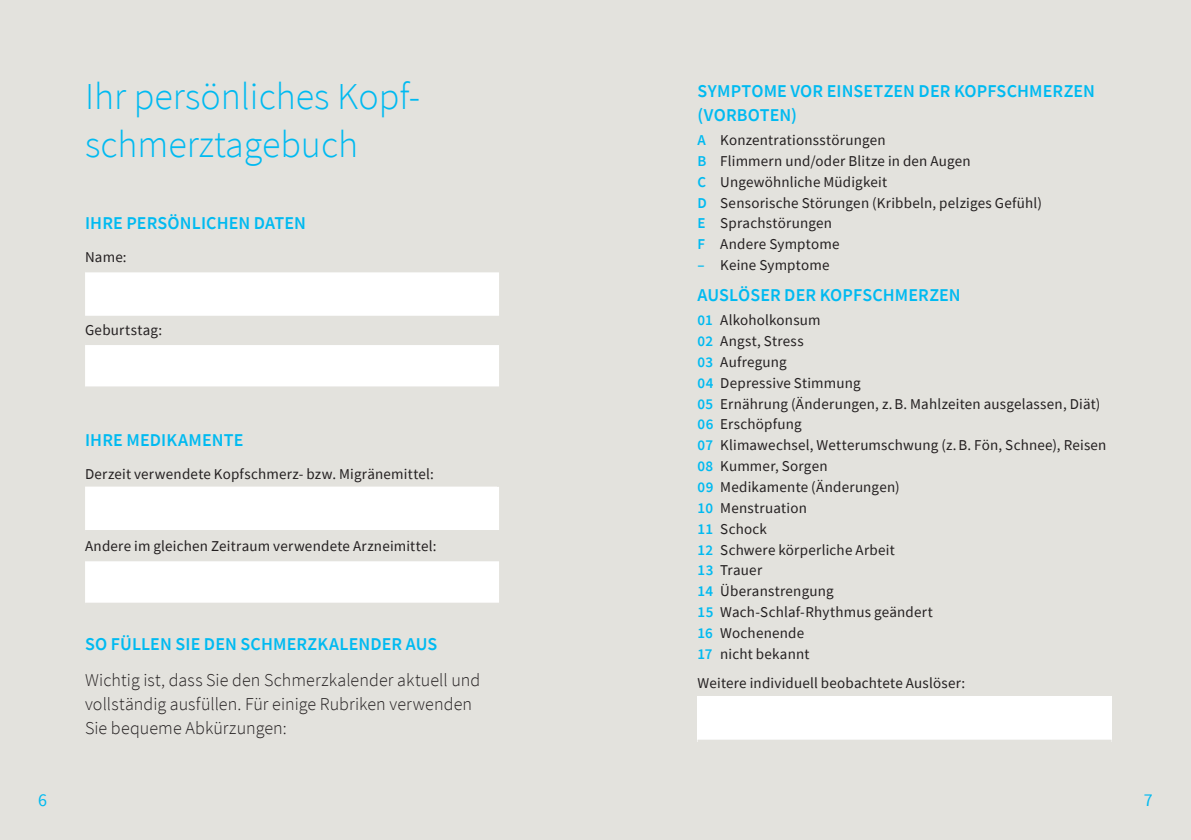
<style>
.page{position:relative;width:1191px;height:840px;background:#fff}
.page>*{position:absolute;margin:0;border:0;box-sizing:border-box;transform-origin:0 0}
.t1{font:300 38px/48px "Source Sans Pro";color:#00baf1}
.t2{font:600 18px/24px "Source Sans Pro";letter-spacing:.005em;color:#00baf1}
.t3{font:300 18px/24px "Source Sans Pro";letter-spacing:.005em;color:#231f20}
.t4{font:18px "Source Sans Pro";color:#00baf1}
.t5{font:15px/20.8px "Source Sans Pro";letter-spacing:.015em;color:#231f20}
.s1{font-weight:600;color:#00baf1}
</style>
<div class="page">
<div style="left:595px;top:0;width:596px;height:839px;background:#e3e2dd"></div>
<div style="left:0;top:0;width:595px;height:839px;background:#e3e2dd"></div>
<svg style="left:85px;top:272px;width:414px;height:114px;fill:#fff"></svg>
<hr style="left:85px;top:341px;width:414px;height:4px;background:#e3e2dd">
<svg style="left:85px;top:386px;width:414px;height:1px"></svg>
<svg style="left:85px;top:486px;width:414px;height:116px;fill:#fff"></svg>
<hr style="left:85px;top:557px;width:416px;height:4px;background:#e3e2dd">
<svg style="left:85px;top:529px;width:414px;height:4px"></svg>
<hr style="left:497px;top:533px;width:4px;height:24px;background:#e3e2dd">
<svg style="left:85px;top:602px;width:414px;height:1px"></svg>
<div style="left:697px;top:695px;width:414px;height:46px;background:#fff"></div>
<svg style="left:697px;top:739px;width:414px;height:3px"></svg>
<h1 class="t1" style="left:85px;top:73px;width:337px">Ihr persönliches Kopf&shy;schmerztagebuch</h1>
<p class="t2" style="left:85px;top:211px;width:222px">IHRE PERSÖNLICHEN DATEN</p>
<p class="t5" style="left:85px;top:247px;width:43px">Name:</p>
<p class="t5" style="left:85px;top:319px;width:79px">Geburtstag:</p>
<p class="t2" style="left:85px;top:427px;width:160px">IHRE MEDIKAMENTE</p>
<p class="t5" style="left:85px;top:463px;width:350px">Derzeit verwendete Kopfschmerz- bzw. Migränemittel:</p>
<p class="t5" style="left:85px;top:535px;width:353px">Andere im gleichen Zeitraum verwendete Arzneimittel:</p>
<p class="t2" style="left:85px;top:631px;width:354px">SO FÜLLEN SIE DEN SCHMERZKALENDER AUS</p>
<p class="t3" style="left:85px;top:667px;width:397px">Wichtig ist, dass Sie den Schmerzkalender aktuell und vollständig ausfüllen. Für einige Rubriken verwenden<br>Sie bequeme Abkürzungen:</p>
<p class="t2" style="left:697px;top:79px;width:399px">SYMPTOME VOR EINSETZEN DER KOPFSCHMERZEN (VORBOTEN)</p>
<p class="t5" style="left:697px;top:129px;width:346px"><span class="s1">A</span> Konzentrationsstörungen<br><span class="s1">B</span> Flimmern und/oder Blitze in den Augen<br><span class="s1">C</span> Ungewöhnliche Müdigkeit<br><span class="s1">D</span> Sensorische Störungen (Kribbeln, pelziges Gefühl)<br><span class="s1">E</span> Sprachstörungen<br><span class="s1">F</span> Andere Symptome</p>
<p class="t5" style="left:697px;top:254px;width:133px"><span class="s1">–</span> Keine Symptome</p>
<p class="t2" style="left:697px;top:283px;width:265px">AUSLÖSER DER KOPFSCHMERZEN</p>
<p class="t5" style="left:697px;top:309px;width:410px"><span class="s1">01</span> Alkoholkonsum<br><span class="s1">02</span> Angst, Stress<br><span class="s1">03</span> Aufregung<br><span class="s1">04</span> Depressive Stimmung<br><span class="s1">05</span> Ernährung (Änderungen, z.B. Mahlzeiten ausgelassen, Diät)<br><span class="s1">06</span> Erschöpfung<br><span class="s1">07</span> Klimawechsel, Wetterumschwung (z.B. Fön, Schnee), Reisen<br><span class="s1">08</span> Kummer, Sorgen<br><span class="s1">09</span> Medikamente (Änderungen)<br><span class="s1">10</span> Menstruation<br><span class="s1">11</span> Schock<br><span class="s1">12</span> Schwere körperliche Arbeit<br><span class="s1">13</span> Trauer<br><span class="s1">14</span> Überanstrengung<br><span class="s1">15</span> Wach-Schlaf-Rhythmus geändert<br><span class="s1">16</span> Wochenende<br><span class="s1">17</span> nicht bekannt</p>
<p class="t5" style="left:697px;top:672px;width:269px">Weitere individuell beobachtete Auslöser:</p>
<p class="t4" style="left:38px;top:788px;width:10px">6</p>
<p class="t4" style="left:1144px;top:788px;width:10px">7</p>
</div>
